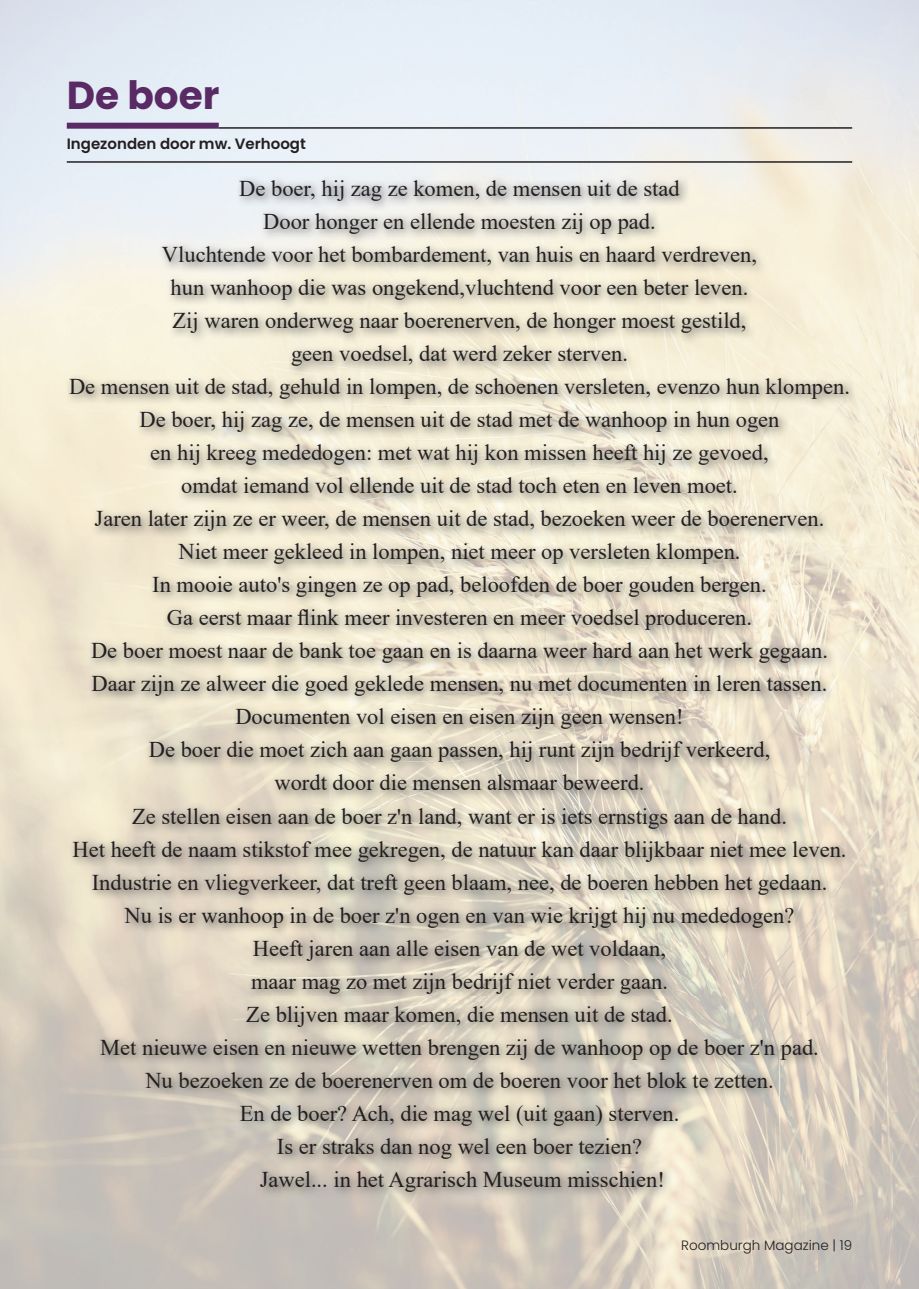
<style>
.page{position:relative;width:919px;height:1289px;background:#fff}
.page>*{position:absolute;margin:0;border:0;box-sizing:border-box;transform-origin:0 0}
.t1{font:700 39px "Poppins";color:#592a63}
.t2{font:22.5px/33px "Times New Roman";color:#231f20;text-align:center}
.t3{font:600 15px "Poppins";color:#231f20}
.t4{font:300 13.5px "Poppins";color:#231f20}
</style>
<div class="page">
<img style="left:858px;top:214px;width:60px;height:537px">
<img style="left:817px;top:751px;width:101px;height:537px">
<img style="left:102px;top:1202px;width:715px;height:86px">
<div style="left:67px;top:123px;width:152px;height:6px;background:#592a63"></div>
<hr style="left:219px;top:127px;width:633px;height:2px;background:#231f20">
<hr style="left:67px;top:161px;width:785px;height:2px;background:#231f20">
<img style="left:66px;top:175px;width:792px;height:1027px">
<h1 class="t1" style="left:67px;top:72px;width:154px">De boer</h1>
<p class="t3" style="left:67px;top:135px;width:240px">Ingezonden door mw. Verhoogt</p>
<p class="t2" style="left:69px;top:171px;width:782px">De boer, hij zag ze komen, de mensen uit de stad<br>Door honger en ellende moesten zij op pad.<br>Vluchtende voor het bombardement, van huis en haard verdreven,<br>hun wanhoop die was ongekend,vluchtend voor een beter leven.<br>Zij waren onderweg naar boerenerven, de honger moest gestild,<br>geen voedsel, dat werd zeker sterven.<br>De mensen uit de stad, gehuld in lompen, de schoenen versleten, evenzo hun klompen.<br>De boer, hij zag ze, de mensen uit de stad met de wanhoop in hun ogen<br>en hij kreeg mededogen: met wat hij kon missen heeft hij ze gevoed,<br>omdat iemand vol ellende uit de stad toch eten en leven moet.<br>Jaren later zijn ze er weer, de mensen uit de stad, bezoeken weer de boerenerven.<br>Niet meer gekleed in lompen, niet meer op versleten klompen.<br>In mooie auto's gingen ze op pad, beloofden de boer gouden bergen.<br>Ga eerst maar flink meer investeren en meer voedsel produceren.<br>De boer moest naar de bank toe gaan en is daarna weer hard aan het werk gegaan.<br>Daar zijn ze alweer die goed geklede mensen, nu met documenten in leren tassen.<br>Documenten vol eisen en eisen zijn geen wensen!<br>De boer die moet zich aan gaan passen, hij runt zijn bedrijf verkeerd,<br>wordt door die mensen alsmaar beweerd.<br>Ze stellen eisen aan de boer z'n land, want er is iets ernstigs aan de hand.<br>Het heeft de naam stikstof mee gekregen, de natuur kan daar blijkbaar niet mee leven.<br>Industrie en vliegverkeer, dat treft geen blaam, nee, de boeren hebben het gedaan.<br>Nu is er wanhoop in de boer z'n ogen en van wie krijgt hij nu mededogen?<br>Heeft jaren aan alle eisen van de wet voldaan,<br>maar mag zo met zijn bedrijf niet verder gaan.<br>Ze blijven maar komen, die mensen uit de stad.<br>Met nieuwe eisen en nieuwe wetten brengen zij de wanhoop op de boer z'n pad.<br>Nu bezoeken ze de boerenerven om de boeren voor het blok te zetten.<br>En de boer? Ach, die mag wel (uit gaan) sterven.<br>Is er straks dan nog wel een boer tezien?<br>Jawel... in het Agrarisch Museum misschien!</p>
<p class="t4" style="left:681px;top:1237px;width:172px">Roomburgh Magazine | 19</p>
</div>
